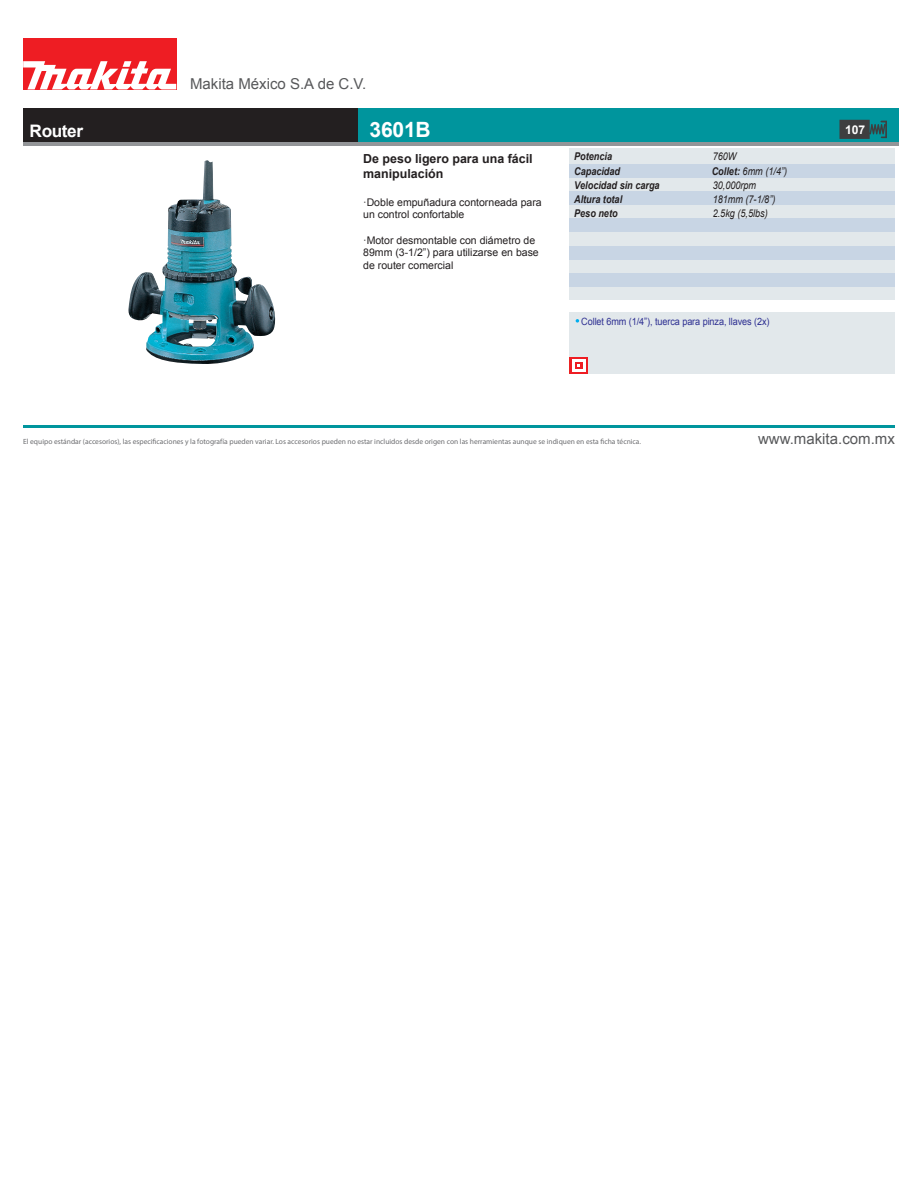
<style>
.page{position:relative;width:918px;height:1188px;background:#fff}
.page>*{position:absolute;margin:0;border:0;box-sizing:border-box;transform-origin:0 0}
.t1{font:700 21px "Arial";letter-spacing:-.01em;color:#fff}
.t2{font:700 17.25px "Arial";letter-spacing:-.025em;color:#fff}
.t3{font:15px "Arial";color:#57585a}
.t4{font:700 12.45px/15px "Arial";color:#231f20}
.t5{font:700 12.15px "Arial";color:#fff}
.t6{font:italic 10.65px/15.5px "Arial";color:#231f20;scale:.85 1}
.t7{font:italic 700 10.65px/15.5px "Arial";color:#231f20;scale:.85 1}
.t8{font:10.5px/12.6px "Arial";color:#231f20}
.t9{font:10.05px "Arial";letter-spacing:-.01em;color:#2e3092;scale:.91 1}
.t10{font:7.5px "Myriad Pro";color:#6c6d70}
.s1{font-weight:700}
</style>
<div class="page">
<div style="left:569px;top:312px;width:326px;height:62px;background:#e2e8eb"></div>
<div style="left:569px;top:148px;width:326px;height:152px;background:#e2e8eb"></div>
<div style="left:569px;top:164px;width:326px;height:13px;background:#c8d5e4"></div>
<div style="left:569px;top:191px;width:326px;height:14px;background:#c8d5e4"></div>
<div style="left:569px;top:218px;width:326px;height:14px;background:#c8d5e4"></div>
<div style="left:569px;top:246px;width:326px;height:14px;background:#c8d5e4"></div>
<div style="left:569px;top:273px;width:326px;height:14px;background:#c8d5e4"></div>
<hr style="left:23px;top:425px;width:872px;height:2px;background:#00959d">
<div style="left:23px;top:38px;width:153px;height:51px;background:#ee1d23"></div>
<svg style="left:23px;top:61px;width:153px;height:28px"></svg>
<div style="left:23px;top:109px;width:872px;height:35px;background:#231f20"></div>
<div style="left:359px;top:109px;width:540px;height:35px;background:#00959d"></div>
<hr style="left:23px;top:142px;width:876px;height:4px;background:#939598">
<svg style="left:839px;top:120px;width:48px;height:19px"></svg>
<svg style="left:570px;top:357px;width:18px;height:17px"></svg>
<div style="left:572px;top:359px;width:13px;height:13px;background:#fff"></div>
<svg style="left:575px;top:362px;width:7px;height:7px"></svg>
<svg style="left:576px;top:319px;width:3px;height:4px"></svg>
<img style="left:128px;top:160px;width:148px;height:204px">
<h3 class="t3" style="left:190px;top:74px;width:178px">Makita México S.A de C.V.</h3>
<h2 class="t2" style="left:30px;top:120px;width:55px">Router</h2>
<h1 class="t1" style="left:370px;top:116px;width:63px">3601B</h1>
<h3 class="t4" style="left:363px;top:152px;width:171px">De peso ligero para una fácil manipulación</h3>
<h3 class="t8" style="left:363px;top:196px;width:180px">·Doble empuñadura contorneada para un control confortable</h3>
<h3 class="t8" style="left:363px;top:234px;width:177px">·Motor desmontable con diámetro de<br>89mm (3-1/2”) para utilizarse en base de router comercial</h3>
<h3 class="t7" style="left:574px;top:149px;width:56px">Potencia<br>Capacidad</h3>
<h3 class="t7" style="left:574px;top:178px;width:102px">Velocidad sin carga</h3>
<h3 class="t6" style="left:712px;top:148px;width:90px">760W<br><span class="s1">Collet:</span> 6mm (1/4”)</h3>
<h3 class="t6" style="left:713px;top:178px;width:53px">30,000rpm</h3>
<h3 class="t7" style="left:574px;top:192px;width:58px">Altura total</h3>
<h3 class="t6" style="left:713px;top:192px;width:75px">181mm (7-1/8”)</h3>
<h3 class="t7" style="left:574px;top:206px;width:53px">Peso neto</h3>
<h3 class="t6" style="left:713px;top:206px;width:66px">2.5kg (5,5lbs)</h3>
<h3 class="t9" style="left:581px;top:315px;width:208px">Collet 6mm (1/4”), tuerca para pinza, llaves (2x)</h3>
<h3 class="t5" style="left:845px;top:122px;width:22px">107</h3>
<p class="t10" style="left:23px;top:437px;width:619px">El equipo estándar (accesorios), las especificaciones y la fotografía pueden variar. Los accesorios pueden no estar incluidos desde origen con las herramientas aunque se indiquen en esta ficha técnica.</p>
<h3 class="t3" style="left:758px;top:429px;width:138px">www.makita.com.mx</h3>
</div>
